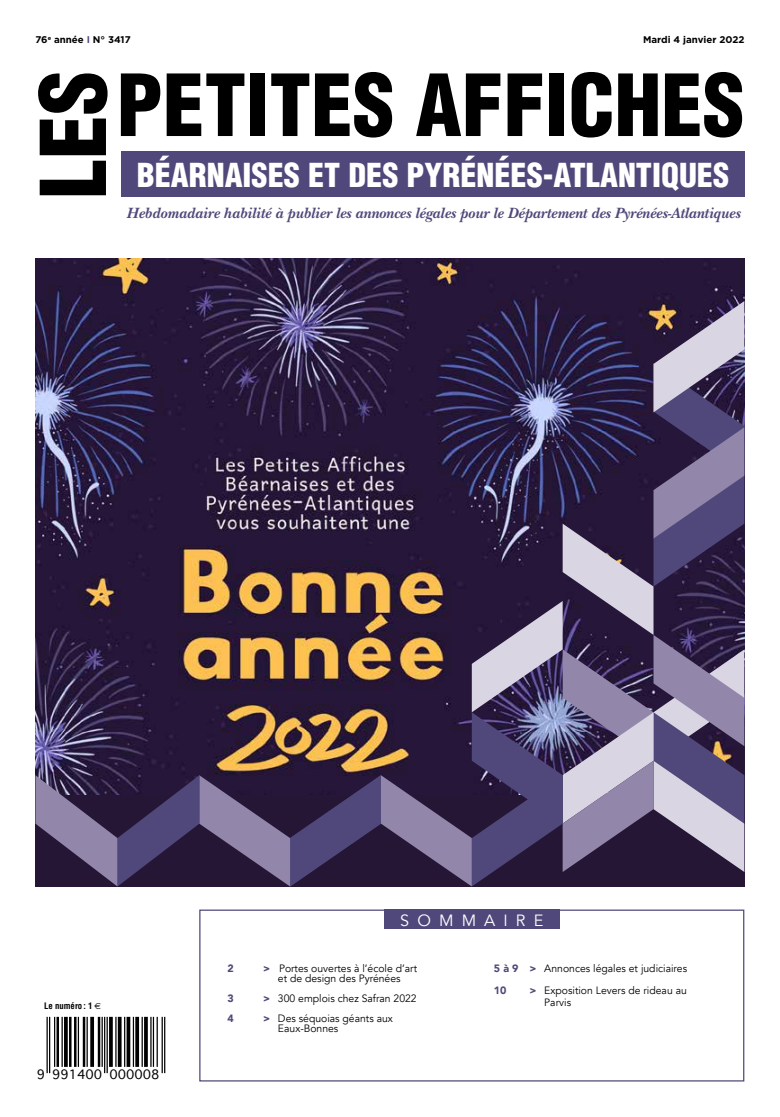
<style>
.page{position:relative;width:780px;height:1117px;background:#fff}
.page>*{position:absolute;margin:0;border:0;box-sizing:border-box;transform-origin:0 0}
.t1{font:900 condensed 88.38px "Helvetica";color:#000}
.t2{font:900 condensed 83.38px "Helvetica";color:#000}
.t3{font:900 condensed 32.25px "Helvetica";color:#fff}
.t4{font:16.25px "Avenir";letter-spacing:.5em;color:#fff}
.t5{font:italic 700 15.5px "New Baskerville";color:#50487a}
.t6{font:12.5px "Geneva";color:#000}
.t7{font:10.62px/10px "Avenir";color:#000}
.t8{font:900 10.62px "Avenir";color:#50487a}
.t9{font:700 9.75px "Gotham";color:#000}
.t10{font:700 condensed 8.75px "Helvetica";color:#000}
.s1{color:#50487a}
.s2{font-family:"Euro Sans";font-weight:400;font-stretch:normal}
.s3{font-weight:900;color:#50487a}
</style>
<div class="page">
<div style="left:199px;top:909px;width:545px;height:172px;border:1px solid #50487a"></div>
<div style="left:384px;top:909px;width:175px;height:19px;background:#50487a"></div>
<hr style="left:164px;top:1016px;width:1px;height:56px;background:#000">
<hr style="left:161px;top:1016px;width:2px;height:56px;background:#000">
<hr style="left:156px;top:1016px;width:2px;height:50px;background:#000">
<hr style="left:153px;top:1016px;width:1px;height:50px;background:#000">
<hr style="left:150px;top:1016px;width:1px;height:50px;background:#000">
<hr style="left:146px;top:1016px;width:2px;height:50px;background:#000">
<hr style="left:145px;top:1016px;width:1px;height:50px;background:#000">
<hr style="left:144px;top:1016px;width:1px;height:50px;background:#000">
<hr style="left:141px;top:1016px;width:2px;height:50px;background:#000">
<hr style="left:138px;top:1016px;width:1px;height:50px;background:#000">
<hr style="left:136px;top:1016px;width:2px;height:50px;background:#000">
<hr style="left:135px;top:1016px;width:1px;height:50px;background:#000">
<hr style="left:133px;top:1016px;width:1px;height:50px;background:#000">
<hr style="left:129px;top:1016px;width:1px;height:50px;background:#000">
<hr style="left:128px;top:1016px;width:1px;height:50px;background:#000">
<hr style="left:126px;top:1016px;width:2px;height:50px;background:#000">
<hr style="left:124px;top:1016px;width:1px;height:50px;background:#000">
<hr style="left:120px;top:1016px;width:1px;height:50px;background:#000">
<hr style="left:119px;top:1016px;width:1px;height:50px;background:#000">
<hr style="left:118px;top:1016px;width:1px;height:50px;background:#000">
<hr style="left:115px;top:1016px;width:1px;height:50px;background:#000">
<hr style="left:111px;top:1016px;width:2px;height:50px;background:#000">
<hr style="left:110px;top:1016px;width:1px;height:50px;background:#000">
<hr style="left:109px;top:1016px;width:1px;height:50px;background:#000">
<hr style="left:106px;top:1016px;width:2px;height:56px;background:#000">
<hr style="left:104px;top:1016px;width:1px;height:56px;background:#000">
<hr style="left:101px;top:1016px;width:2px;height:50px;background:#000">
<hr style="left:99px;top:1016px;width:1px;height:50px;background:#000">
<hr style="left:98px;top:1016px;width:1px;height:50px;background:#000">
<hr style="left:93px;top:1016px;width:1px;height:50px;background:#000">
<hr style="left:91px;top:1016px;width:2px;height:50px;background:#000">
<hr style="left:90px;top:1016px;width:1px;height:50px;background:#000">
<hr style="left:86px;top:1016px;width:2px;height:50px;background:#000">
<hr style="left:84px;top:1016px;width:1px;height:50px;background:#000">
<hr style="left:83px;top:1016px;width:1px;height:50px;background:#000">
<hr style="left:78px;top:1016px;width:1px;height:50px;background:#000">
<hr style="left:75px;top:1016px;width:1px;height:50px;background:#000">
<hr style="left:74px;top:1016px;width:1px;height:50px;background:#000">
<hr style="left:70px;top:1016px;width:1px;height:50px;background:#000">
<hr style="left:69px;top:1016px;width:1px;height:50px;background:#000">
<hr style="left:66px;top:1016px;width:2px;height:50px;background:#000">
<hr style="left:65px;top:1016px;width:1px;height:50px;background:#000">
<hr style="left:64px;top:1016px;width:1px;height:50px;background:#000">
<hr style="left:61px;top:1016px;width:2px;height:50px;background:#000">
<hr style="left:58px;top:1016px;width:1px;height:50px;background:#000">
<hr style="left:56px;top:1016px;width:2px;height:50px;background:#000">
<hr style="left:54px;top:1016px;width:1px;height:50px;background:#000">
<hr style="left:49px;top:1016px;width:1px;height:56px;background:#000">
<hr style="left:46px;top:1016px;width:2px;height:56px;background:#000">
<div style="left:121px;top:151px;width:623px;height:46px;background:#50487a"></div>
<img style="left:35px;top:259px;width:709px;height:42px">
<svg style="left:35px;top:301px;width:709px;height:585px;background:#4a3b58"></svg>
<p class="t9" style="left:35px;top:33px;width:97px">76<sup>e</sup> année <span class="s1">I</span> N° 3417</p>
<p class="t9" style="left:643px;top:33px;width:103px">Mardi 4 janvier 2022</p>
<h1 class="t1" style="left:18px;top:198px;width:129px;rotate:-90deg">LES</h1>
<h2 class="t2" style="left:116px;top:53px;width:629px">PETITES AFFICHES</h2>
<h3 class="t3" style="left:137px;top:155px;width:593px">BÉARNAISES ET DES PYRÉNÉES-ATLANTIQUES</h3>
<h3 class="t5" style="left:127px;top:204px;width:615px">Hebdomadaire habilité à publier les annonces légales pour le Département des Pyrénées-Atlantiques</h3>
<p class="t10" style="left:44px;top:999px;width:58px">Le numéro: 1 <span class="s2">€</span></p>
<h3 class="t4" style="left:400px;top:909px;width:145px">SOMMAIRE</h3>
<p class="t8" style="left:227px;top:961px;width:8px">2</p>
<p class="t7" style="left:263px;top:963px;width:155px;text-align:center"><span class="s3">&gt;</span> Portes ouvertes à l’école d’art et de design des Pyrénées</p>
<p class="t8" style="left:227px;top:991px;width:8px">3</p>
<p class="t7" style="left:263px;top:993px;width:155px"><span class="s3">&gt;</span> 300 emplois chez Safran 2022</p>
<p class="t8" style="left:227px;top:1011px;width:8px">4</p>
<p class="t7" style="left:278px;top:1013px;width:116px;text-indent:-15px"><span class="s3">&gt;</span> Des séquoias géants aux<br>Eaux-Bonnes</p>
<p class="t7" style="left:494px;top:957px;width:195px;line-height:21.9px"><span class="s3">5 à 9 &gt;</span> Annonces légales et judiciaires<br><span class="s3">10</span></p>
<p class="t7" style="left:544px;top:985px;width:144px;line-height:11.2px;text-indent:-15px"><span class="s3">&gt;</span> Exposition Levers de rideau au<br>Parvis</p>
<p class="t6" style="left:37px;top:1066px;width:124px">9 991400 000008</p>
</div>
